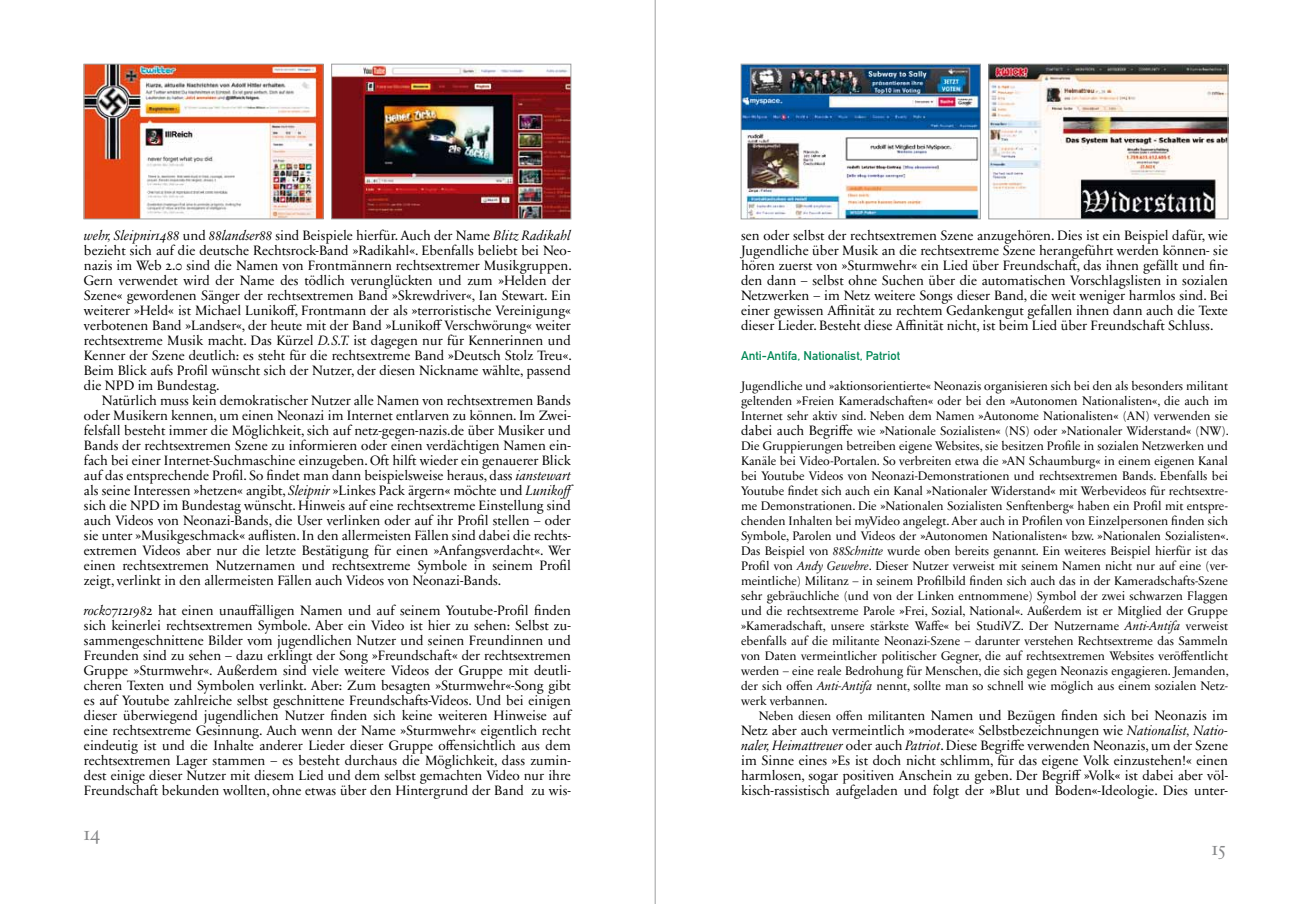
<style>
.page{position:relative;width:1312px;height:904px;background:#fff}
.page>*{position:absolute;margin:0;border:0;box-sizing:border-box;transform-origin:0 0}
.t1{font:20px "Sabon Next LT Display Os F";color:#87888a}
.t2{font:13.75px/15px "Sabon Next LT Display Os F";color:#000;text-align:justify}
.t3{font:13.75px "Sabon Next LT Display Italic Os F";color:#000}
.t4{font:12.5px/15px "Sabon Next LT Display Os F";color:#000;text-align:justify}
.t5{font:12.5px "DIN Mittelschrift";color:#085}
.s1{font-family:"Sabon Next LT Display Os F"}
.s2{font-family:"Sabon Next LT Display Italic Os F"}
.s3{font-size:13.75px}
.s4{font-size:12.5px}
</style>
<div class="page">
<hr style="left:654px;top:0;width:1px;height:904px;background:#9c9e9f">
<img style="left:86px;top:66px;width:235px;height:151px">
<div style="left:84px;top:64px;width:239px;height:155px;border:1px solid #9c9e9f"></div>
<img style="left:333px;top:66px;width:236px;height:151px">
<div style="left:331px;top:64px;width:240px;height:155px;border:1px solid #9c9e9f"></div>
<img style="left:742px;top:66px;width:236px;height:151px">
<div style="left:740px;top:64px;width:240px;height:155px;border:1px solid #9c9e9f"></div>
<img style="left:990px;top:66px;width:235px;height:151px">
<div style="left:988px;top:64px;width:239px;height:155px;border:1px solid #9c9e9f"></div>
<p class="t3" style="left:84px;top:227px;width:488px">wehr, Sleipnir1488 <span class="s1">und</span> 88landser88 <span class="s1">sind Beispiele hierfür. Auch der Name</span> Blitz Radikahl</p>
<p class="t2" style="left:84px;top:243px;width:489px">bezieht sich auf die deutsche Rechtsrock-Band »Radikahl«. Ebenfalls beliebt bei Neo&shy;nazis im Web 2.0 sind die Namen von Frontmännern rechtsextremer Musikgruppen.<br>Gern verwendet wird der Name des tödlich verunglückten und zum »Helden der Szene« gewordenen Sänger der rechtsextremen Band »Skrewdriver«, Ian Stewart. Ein weiterer »Held« ist Michael Lunikoff, Frontmann der als »terroristische Vereinigung« verbotenen Band »Landser«, der heute mit der Band »Lunikoff Verschwörung« weiter rechtsextreme Musik macht. Das Kürzel <span class="s2">D.S.T.</span> ist dagegen nur für Kennerinnen und Kenner der Szene deutlich: es steht für die rechtsextreme Band »Deutsch Stolz Treu«.<br>Beim Blick aufs Profil wünscht sich der Nutzer, der diesen Nickname wählte, passend die NPD im Bundestag.</p>
<p class="t2" style="left:84px;top:393px;width:494px;text-align:left;text-indent:18px">Natürlich muss kein demokratischer Nutzer alle Namen von rechtsextremen Bands oder Musikern kennen, um einen Neonazi im Internet entlarven zu können. Im Zwei&shy;felsfall besteht immer die Möglichkeit, sich auf netz-gegen-nazis.de über Musiker und Bands der rechtsextremen Szene zu informieren oder einen verdächtigen Namen ein&shy;fach bei einer Internet-Suchmaschine einzugeben. Oft hilft wieder ein genauerer Blick auf das entsprechende Profil. So findet man dann beispielsweise heraus, dass <span class="s2">ianstewart </span>als seine Interessen »hetzen« angibt, <span class="s2">Sleipnir</span> »Linkes Pack ärgern« möchte und <span class="s2">Lunikoff </span>sich die NPD im Bundestag wünscht. Hinweis auf eine rechtsextreme Einstellung sind auch Videos von Neonazi-Bands, die User verlinken oder auf ihr Profil stellen – oder sie unter »Musikgeschmack« auflisten. In den allermeisten Fällen sind dabei die rechts&shy;extremen Videos aber nur die letzte Bestätigung für einen »Anfangsverdacht«. Wer einen rechtsextremen Nutzernamen und rechtsextreme Symbole in seinem Profil zeigt, verlinkt in den allermeisten Fällen auch Videos von Neonazi-Bands.</p>
<p class="t2" style="left:84px;top:603px;width:488px"><span class="s2">rock07121982</span> hat einen unauffälligen Namen und auf seinem Youtube-Profil finden sich keinerlei rechtsextremen Symbole. Aber ein Video ist hier zu sehen: Selbst zu&shy;sammengeschnittene Bilder vom jugendlichen Nutzer und seinen Freundinnen und Freunden sind zu sehen – dazu erklingt der Song »Freundschaft« der rechtsextremen Gruppe »Sturmwehr«. Außerdem sind viele weitere Videos der Gruppe mit deutli&shy;cheren Texten und Symbolen verlinkt. Aber: Zum besagten »Sturmwehr«-Song gibt es auf Youtube zahlreiche selbst geschnittene Freundschafts-Videos. Und bei einigen dieser überwiegend jugendlichen Nutzer finden sich keine weiteren Hinweise auf eine rechtsextreme Gesinnung. Auch wenn der Name »Sturmwehr« eigentlich recht eindeutig ist und die Inhalte anderer Lieder dieser Gruppe offensichtlich aus dem rechtsextremen Lager stammen – es besteht durchaus die Möglichkeit, dass zumin&shy;dest einige dieser Nutzer mit diesem Lied und dem selbst gemachten Video nur ihre Freundschaft bekunden wollten, ohne etwas über den Hintergrund der Band zu wis-</p>
<h1 class="t1" style="left:84px;top:822px;width:18px">14</h1>
<p class="t2" style="left:741px;top:228px;width:488px">sen oder selbst der rechtsextremen Szene anzugehören. Dies ist ein Beispiel dafür, wie Jugendliche über Musik an die rechtsextreme Szene herangeführt werden können- sie hören zuerst von »Sturmwehr« ein Lied über Freundschaft, das ihnen gefällt und fin&shy;den dann – selbst ohne Suchen über die automatischen Vorschlagslisten in sozialen Netzwerken – im Netz weitere Songs dieser Band, die weit weniger harmlos sind. Bei einer gewissen Affinität zu rechtem Gedankengut gefallen ihnen dann auch die Texte dieser Lieder. Besteht diese Affinität nicht, ist beim Lied über Freundschaft Schluss.</p>
<p class="t5" style="left:741px;top:348px;width:161px">Anti-Antifa, Nationalist, Patriot</p>
<p class="t4" style="left:741px;top:379px;width:489px">Jugendliche und »aktionsorientierte« Neonazis organisieren sich bei den als besonders militant geltenden »Freien Kameradschaften« oder bei den »Autonomen Nationalisten«, die auch im Internet sehr aktiv sind. Neben dem Namen »Autonome Nationalisten« (AN) verwenden sie <span class="s3">dabei auch Begriffe</span> wie »Nationale Sozialisten« (NS) oder »Nationaler Widerstand« (NW).<br>Die Gruppierungen betreiben eigene Websites, sie besitzen Profile in sozialen Netzwerken und Kanäle bei Video-Portalen. So verbreiten etwa die »AN Schaumburg« in einem eigenen Kanal bei Youtube Videos von Neonazi-Demonstrationen und rechtsextremen Bands. Ebenfalls bei Youtube findet sich auch ein Kanal »Nationaler Widerstand« mit Werbevideos für rechtsextre&shy;me Demonstrationen. Die »Nationalen Sozialisten Senftenberg« haben ein Profil mit entspre&shy;chenden Inhalten bei myVideo angelegt. Aber auch in Profilen von Einzelpersonen finden sich Symbole, Parolen und Videos der »Autonomen Nationalisten« bzw. »Nationalen Sozialisten«.<br>Das Beispiel von <span class="s2">88Schnitte</span> wurde oben bereits genannt. Ein weiteres Beispiel hierfür ist das Profil von <span class="s2">Andy Gewehre</span>. Dieser Nutzer verweist mit seinem Namen nicht nur auf eine (ver&shy;meintliche) Militanz – in seinem Profilbild finden sich auch das in der Kameradschafts-Szene sehr gebräuchliche (und von der Linken entnommene) Symbol der zwei schwarzen Flaggen und die rechtsextreme Parole »Frei, Sozial, National«. Außerdem ist er Mitglied der Gruppe »Kameradschaft, unsere stärkste Waffe« bei StudiVZ. Der Nutzername <span class="s2">Anti-Antifa</span> verweist ebenfalls auf die militante Neonazi-Szene – darunter verstehen Rechtsextreme das Sammeln von Daten vermeintlicher politischer Gegner, die auf rechtsextremen Websites veröffentlicht werden – eine reale Bedrohung für Menschen, die sich gegen Neonazis engagieren. Jemanden, der sich offen <span class="s2">Anti-Antifa</span> nennt, sollte man so schnell wie möglich aus einem sozialen Netz&shy;werk verbannen.</p>
<p class="t2" style="left:741px;top:708px;width:488px;text-indent:18px"><span class="s4">Neben diesen offen milit</span>anten Namen und Bezügen finden sich bei Neonazis im Netz aber auch vermeintlich »moderate« Selbstbezeichnungen wie <span class="s2">Nationalist, Natio&shy;naler, Heimattreuer</span> oder auch <span class="s2">Patriot</span>. Diese Begriffe verwenden Neonazis, um der Szene im Sinne eines »Es ist doch nicht schlimm, für das eigene Volk einzustehen!« einen harmlosen, sogar positiven Anschein zu geben. Der Begriff »Volk« ist dabei aber völ&shy;kisch-rassistisch aufgeladen und folgt der »Blut und Boden«-Ideologie. Dies unter-</p>
<h1 class="t1" style="left:1211px;top:837px;width:15px">15</h1>
</div>
